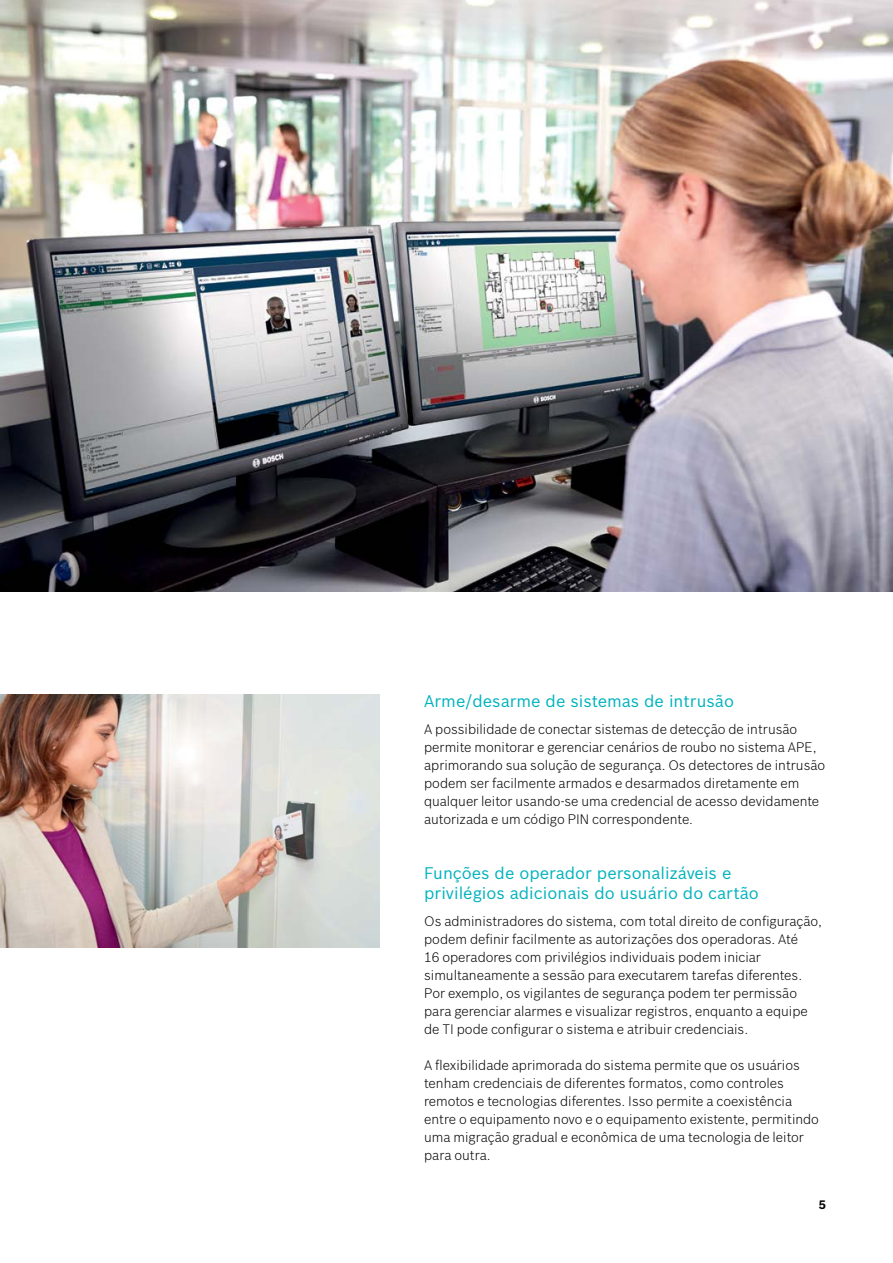
<style>
.page{position:relative;width:893px;height:1263px;background:#fff}
.page>*{position:absolute;margin:0;border:0;box-sizing:border-box;transform-origin:0 0}
.t1{font:16.5px/20.4px "Bosch Sans";color:#00b3bd}
.t2{font:300 13.5px/18px "Bosch Sans";color:#000}
.t3{font:700 12px "Bosch Sans";color:#000}
</style>
<div class="page">
<img style="left:0;top:0;width:893px;height:592px">
<img style="left:0;top:695px;width:379px;height:253px">
<p class="t1" style="left:424px;top:690px;width:311px">Arme/desarme de sistemas de intrusão</p>
<p class="t2" style="left:424px;top:719px;width:403px">A possibilidade de conectar sistemas de detecção de intrusão permite monitorar e gerenciar cenários de roubo no sistema APE, aprimorando sua solução de segurança. Os detectores de intrusão podem ser facilmente armados e desarmados diretamente em qualquer leitor usando-se uma credencial de acesso devidamente autorizada e um código PIN correspondente.</p>
<p class="t1" style="left:424px;top:862px;width:336px">Funções de operador personalizáveis e privilégios adicionais do usuário do cartão</p>
<p class="t2" style="left:424px;top:911px;width:399px">Os administradores do sistema, com total direito de configuração, podem definir facilmente as autorizações dos operadoras. Até<br>16 operadores com privilégios individuais podem iniciar simultaneamente a sessão para executarem tarefas diferentes.<br>Por exemplo, os vigilantes de segurança podem ter permissão para gerenciar alarmes e visualizar registros, enquanto a equipe de TI pode configurar o sistema e atribuir credenciais.</p>
<p class="t2" style="left:424px;top:1055px;width:396px">A flexibilidade aprimorada do sistema permite que os usuários tenham credenciais de diferentes formatos, como controles remotos e tecnologias diferentes. Isso permite a coexistência entre o equipamento novo e o equipamento existente, permitindo uma migração gradual e econômica de uma tecnologia de leitor para outra.</p>
<p class="t3" style="left:819px;top:1195px;width:9px">5</p>
</div>
